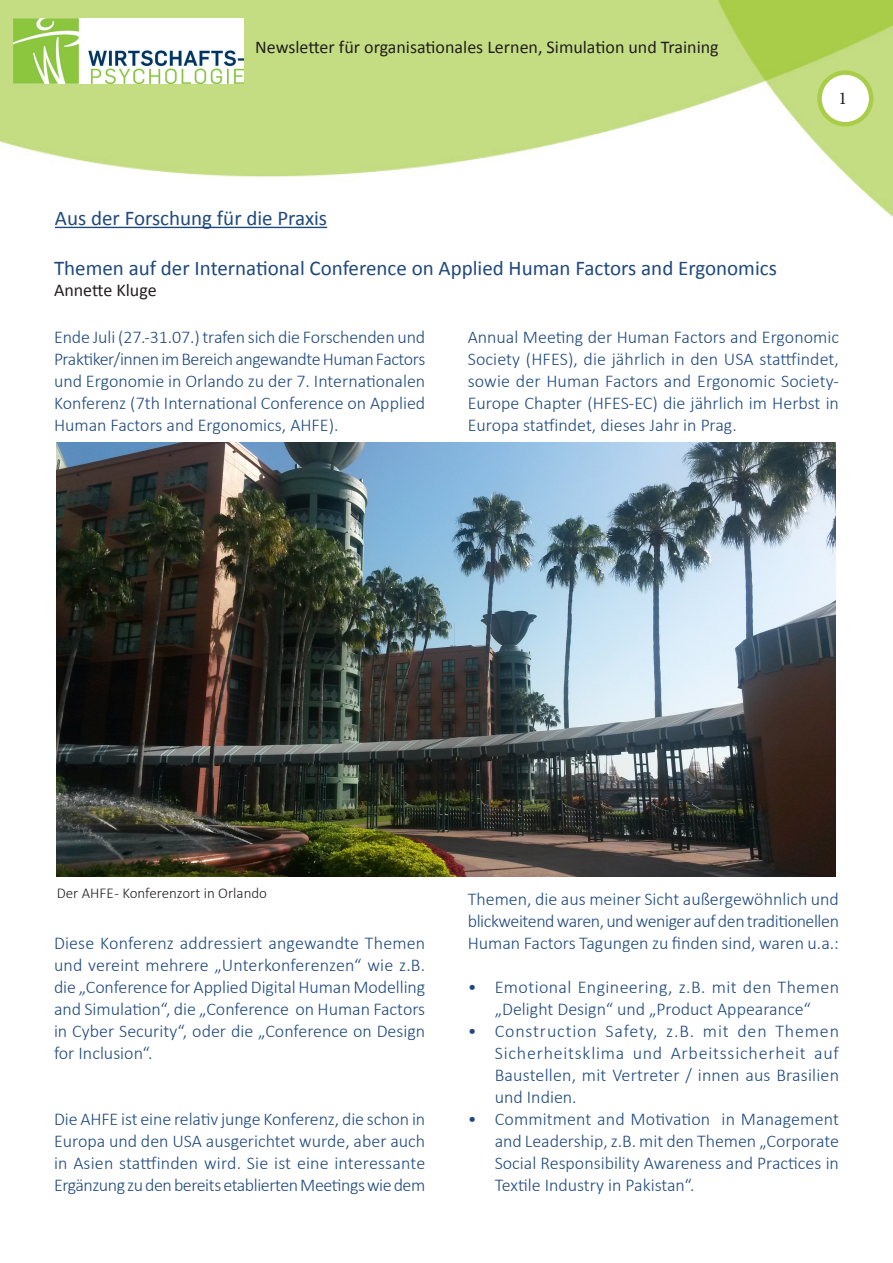
<style>
.page{position:relative;width:893px;height:1263px;background:#fff}
.page>*{position:absolute;margin:0;border:0;box-sizing:border-box;transform-origin:0 0}
.t1{font:21px "Calibri";color:#1f497d}
.Blocktext{font:300 18px/22px "Calibri";color:#1f497d;text-align:justify}
.t2{font:18px "Calibri";color:#231f20}
.t3{font:18px "Minion Pro";color:#231f20}
.t4{font:300 15px "Calibri";color:#231f20}
</style>
<div class="page">
<img style="left:0;top:0;width:893px;height:877px">
<img style="left:14px;top:18px;width:229px;height:66px">
<div style="left:819px;top:73px;width:52px;height:51px;background:#fff;border-radius:50%"></div>
<div style="left:817px;top:70px;width:56px;height:56px;border:4px solid #a9cd49;border-radius:50%"></div>
<img style="left:57px;top:442px;width:779px;height:434px">
<hr style="left:55px;top:227px;width:272px;height:1px;background:#1f497d">
<p class="t2" style="left:255px;top:35px;width:465px">Newsletter für organisationales Lernen, Simulation und Training</p>
<p class="t1" style="left:55px;top:205px;width:274px">Aus der Forschung für die Praxis</p>
<p class="t1" style="left:54px;top:254px;width:724px">Themen auf der International Conference on Applied Human Factors and Ergonomics</p>
<p class="t2" style="left:54px;top:279px;width:104px">Annette Kluge</p>
<p class="t3" style="left:838px;top:87px;width:10px">1</p>
<p class="Blocktext" style="left:54px;top:326px;width:373px">Ende Juli (27.-31.07.) trafen sich die Forschenden und Praktiker/innen im Bereich angewandte Human Factors und Ergonomie in Orlando zu der 7. Internationalen Konferenz (7th International Conference on Applied Human Factors and Ergonomics, AHFE).</p>
<p class="Blocktext" style="left:468px;top:326px;width:373px">Annual Meeting der Human Factors and Ergonomic Society (HFES), die jährlich in den USA stattfindet, sowie der Human Factors and Ergonomic Society-Europe Chapter (HFES-EC) die jährlich im Herbst in Europa statfindet, dieses Jahr in Prag.</p>
<p class="t4" style="left:57px;top:884px;width:212px">Der AHFE - Konferenzort in Orlando</p>
<p class="Blocktext" style="left:54px;top:931px;width:373px">Diese Konferenz addressiert angewandte Themen und vereint mehrere „Unterkonferenzen“ wie z.B. die „Conference for Applied Digital Human Modelling and Simulation“, die „Conference on Human Factors in Cyber Security“, oder die „Conference on Design for Inclusion“.</p>
<p class="Blocktext" style="left:54px;top:1108px;width:373px">Die AHFE ist eine relativ junge Konferenz, die schon in Europa und den USA ausgerichtet wurde, aber auch in Asien stattfinden wird. Sie ist eine interessante Ergänzung zu den bereits etablierten Meetings wie dem</p>
<p class="Blocktext" style="left:468px;top:887px;width:373px">Themen, die aus meiner Sicht außergewöhnlich und blickweitend waren, und weniger auf den traditionellen Human Factors Tagungen zu finden sind, waren u.a.:</p>
<p class="Blocktext" style="left:468px;top:975px;width:373px;text-align:center">• Emotional Engineering, z.B. mit den Themen „Delight Design“ und „Product Appearance“</p>
<p class="Blocktext" style="left:495px;top:1019px;width:346px;text-indent:-27px">• Construction Safety, z.B. mit den Themen Sicherheitsklima und Arbeitssicherheit auf Baustellen, mit Vertreter / innen aus Brasilien und Indien.</p>
<p class="Blocktext" style="left:495px;top:1108px;width:346px;text-indent:-27px">• Commitment and Motivation in Management and Leadership, z.B. mit den Themen „Corporate Social Responsibility Awareness and Practices in Textile Industry in Pakistan“.</p>
</div>
